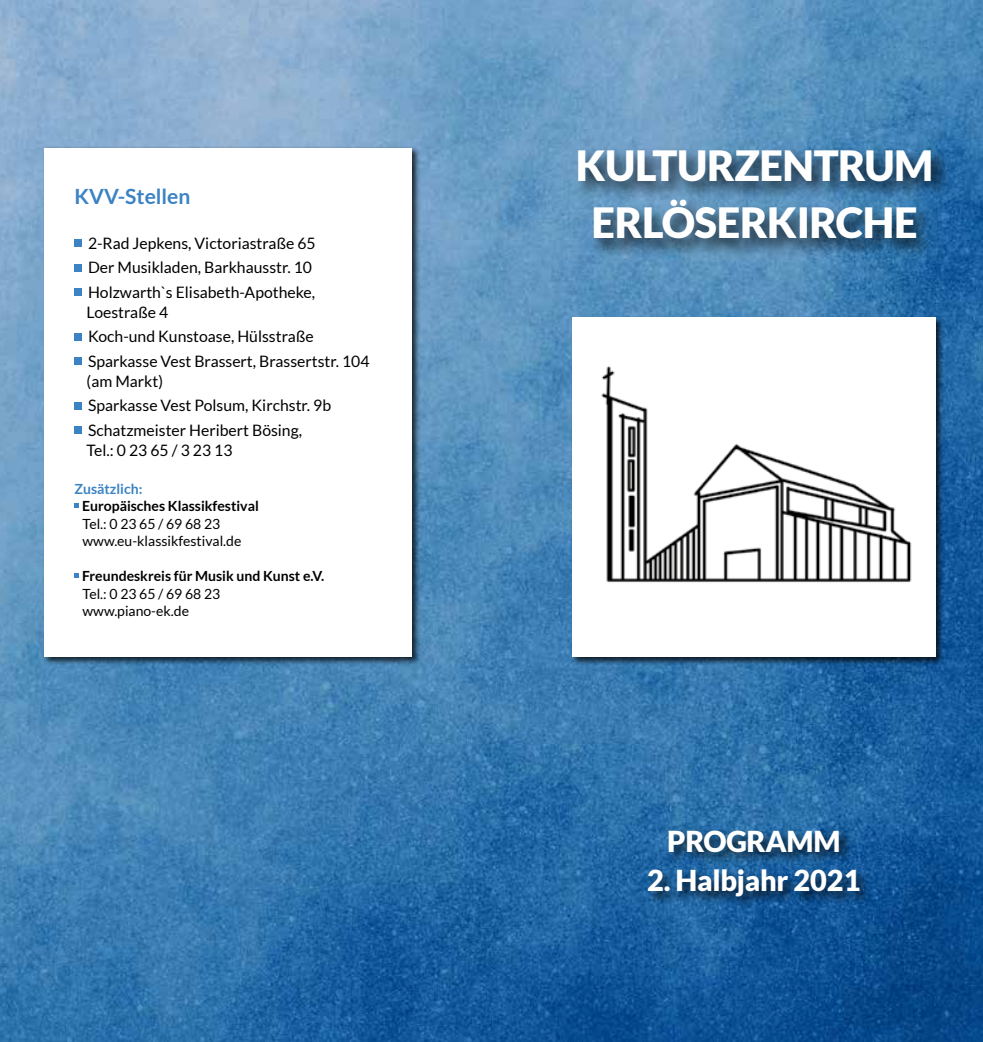
<style>
.page{position:relative;width:983px;height:1042px;background:#fff}
.page>*{position:absolute;margin:0;border:0;box-sizing:border-box;transform-origin:0 0}
.t1{font:900 41.65px/56.9px "Lato";letter-spacing:-.01em;color:#fff;text-align:center}
.t2{font:900 28.88px "Lato";letter-spacing:-.01em;color:#fff}
.t3{font:700 21px "Lato";color:#3b83c4}
.t4{font:15.75px/24.5px "Lato";color:#000}
.t5{font:14px/17.5px "Lato";color:#000}
.t6{font:700 14px "Lato";color:#000}
.t7{font:700 14px "Lato";color:#3b83c4}
</style>
<div class="page">
<img style="left:0;top:0;width:982px;height:1042px">
<div style="left:570px;top:316px;width:374px;height:349px;background:#000;opacity:.75"></div>
<img style="left:572px;top:317px;width:363px;height:339px">
<div style="left:645px;top:828px;width:227px;height:82px;background:#000;opacity:.75"></div>
<div style="left:574px;top:146px;width:376px;height:112px;background:#000;opacity:.75"></div>
<div style="left:43px;top:146px;width:378px;height:519px;background:#000;opacity:.75"></div>
<div style="left:45px;top:148px;width:367px;height:508px;background:#fff"></div>
<div style="left:74px;top:239px;width:8px;height:8px;background:#3b83c4"></div>
<div style="left:74px;top:264px;width:8px;height:7px;background:#3b83c4"></div>
<div style="left:74px;top:288px;width:8px;height:8px;background:#3b83c4"></div>
<div style="left:74px;top:333px;width:8px;height:7px;background:#3b83c4"></div>
<div style="left:74px;top:357px;width:8px;height:8px;background:#3b83c4"></div>
<div style="left:74px;top:402px;width:8px;height:8px;background:#3b83c4"></div>
<div style="left:74px;top:427px;width:8px;height:7px;background:#3b83c4"></div>
<svg style="left:74px;top:503px;width:5px;height:5px"></svg>
<svg style="left:74px;top:573px;width:5px;height:5px"></svg>
<h3 class="t3" style="left:74px;top:184px;width:117px">KVV-Stellen</h3>
<p class="t4" style="left:88px;top:230px;width:229px">2-Rad Jepkens, Victoriastraße 65<br>Der Musikladen, Barkhausstr. 10<br>Holzwarth`s Elisabeth-Apotheke,</p>
<p class="t4" style="left:87px;top:300px;width:284px">Loestraße 4<br>Koch-und Kunstoase, Hülsstraße<br>Sparkasse Vest Brassert, Brassertstr. 104</p>
<p class="t4" style="left:87px;top:369px;width:246px">(am Markt)<br>Sparkasse Vest Polsum, Kirchstr. 9b<br>Schatzmeister Heribert Bösing,</p>
<p class="t4" style="left:87px;top:438px;width:147px">Tel.: 0 23 65 / 3 23 13</p>
<p class="t7" style="left:74px;top:480px;width:69px">Zusätzlich:</p>
<p class="t6" style="left:82px;top:498px;width:178px">Europäisches Klassikfestival</p>
<p class="t5" style="left:83px;top:515px;width:160px">Tel.: 0 23 65 / 69 68 23 www.eu-klassikfestival.de</p>
<p class="t6" style="left:82px;top:568px;width:243px">Freundeskreis für Musik und Kunst e.V.</p>
<p class="t5" style="left:83px;top:585px;width:139px">Tel.: 0 23 65 / 69 68 23 www.piano-ek.de</p>
<h1 class="t1" style="left:575px;top:137px;width:359px">KULTURZENTRUM<br>ERLÖSERKIRCHE</h1>
<h2 class="t2" style="left:667px;top:824px;width:175px">PROGRAMM</h2>
<h2 class="t2" style="left:647px;top:864px;width:215px">2. Halbjahr 2021</h2>
</div>
